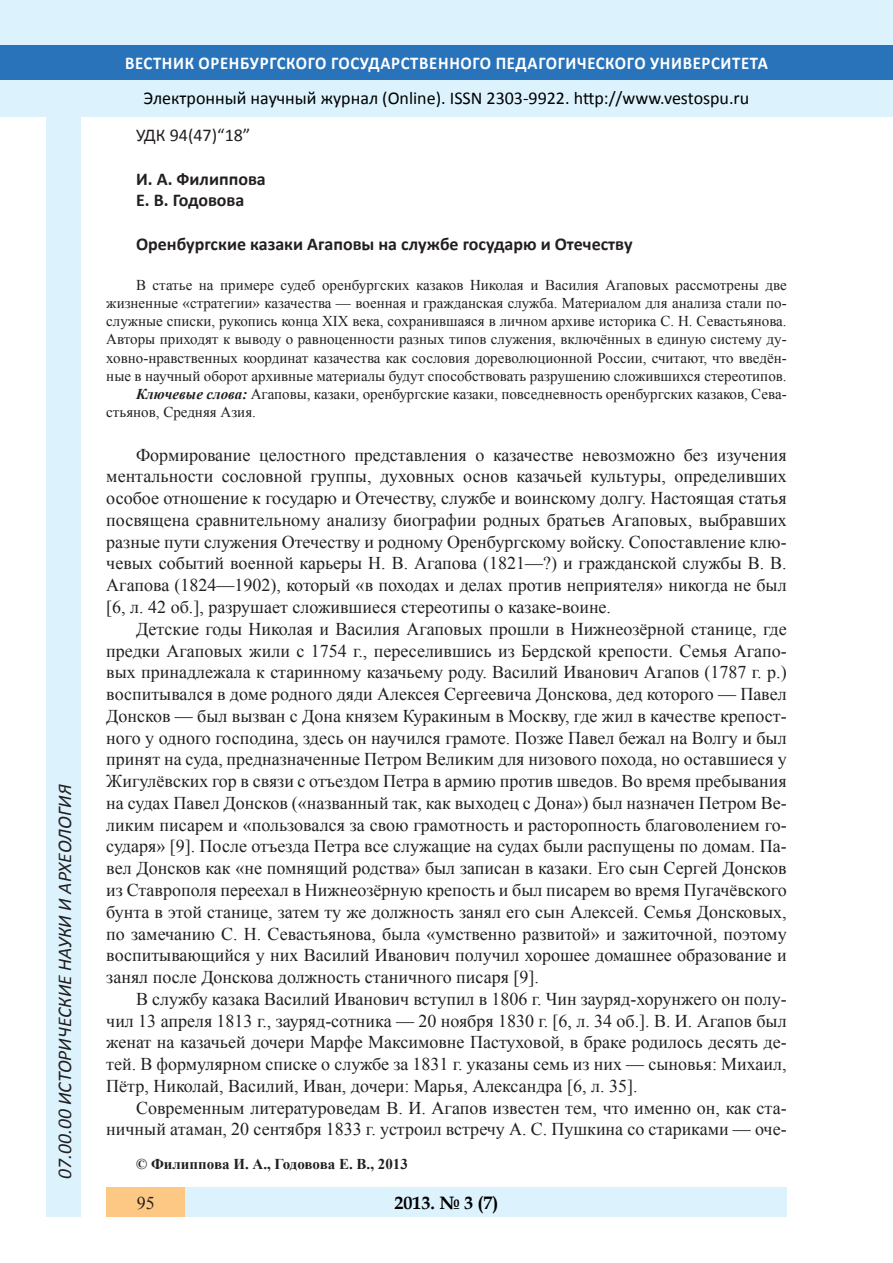
<style>
.page{position:relative;width:893px;height:1263px;background:#fff}
.page>*{position:absolute;margin:0;border:0;box-sizing:border-box;transform-origin:0 0}
.t1{font:italic 19.5px "Calibri";color:#231f20}
.Стиль2{font:18px/21.8px "Times New Roman";color:#231f20;text-align:justify}
.Заголовок_2{font:700 18px "Calibri";color:#231f20}
.t2{font:18px "Calibri";color:#000}
.t3{font:700 18px "Calibri";letter-spacing:.04em;color:#fff;scale:.93 1}
.Заголовок_2-2{font:18px "Calibri";color:#231f20}
.t4{font:700 18px "Book Antiqua";color:#000}
.литература{font:15px/18.1px "Times New Roman";color:#231f20;text-align:justify}
.Стиль2-2{font:700 15px "Times New Roman";color:#231f20}
.s1{font-weight:700;font-style:italic}
</style>
<div class="page">
<div style="left:0;top:0;width:893px;height:116px;background:#dcf2fc"></div>
<div style="left:0;top:45px;width:893px;height:34px;background:#2873ba"></div>
<div style="left:47px;top:116px;width:34px;height:1101px;background:#dcf2fc"></div>
<div style="left:106px;top:1188px;width:681px;height:29px;background:#dcf2fc"></div>
<div style="left:106px;top:1188px;width:79px;height:29px;background:#fdc784"></div>
<p class="t1" style="left:51px;top:1179px;width:395px;rotate:-90deg">07.00.00 ИСТОРИЧЕСКИЕ НАУКИ И АРХЕОЛОГИЯ</p>
<p class="t3" style="left:125px;top:51px;width:693px">ВЕСТНИК ОРЕНБУРГСКОГО ГОСУДАРСТВЕННОГО ПЕДАГОГИЧЕСКОГО УНИВЕРСИТЕТА</p>
<p class="t2" style="left:144px;top:86px;width:607px">Электронный научный журнал (Online). ISSN 2303-9922. http://www.vestospu.ru</p>
<p class="Заголовок_2-2" style="left:136px;top:124px;width:116px">УДК 94(47)“18”</p>
<p class="Заголовок_2" style="left:136px;top:167px;width:131px">И. А. Филиппова</p>
<p class="Заголовок_2" style="left:136px;top:189px;width:110px">Е. В. Годовова</p>
<p class="Заголовок_2" style="left:136px;top:232px;width:498px">Оренбургские казаки Агаповы на службе государю и Отечеству</p>
<p class="литература" style="left:106px;top:275px;width:682px;text-indent:30px">В статье на примере судеб оренбургских казаков Николая и Василия Агаповых рассмотрены две жизненные «стратегии» казачества — военная и гражданская служба. Материалом для анализа стали по&shy;служные списки, рукопись конца XIX века, сохранившаяся в личном архиве историка С. Н. Севастьянова.<br>Авторы приходят к выводу о равноценности разных типов служения, включённых в единую систему ду&shy;ховно-нравственных координат казачества как сословия дореволюционной России, считают, что введён&shy;ные в научный оборот архивные материалы будут способствовать разрушению сложившихся стереотипов.</p>
<p class="литература" style="left:106px;top:384px;width:682px;text-indent:30px"><span class="s1">Ключевые слова:</span> Агаповы, казаки, оренбургские казаки, повседневность оренбургских казаков, Сева&shy;стьянов, Средняя Азия.</p>
<p class="Стиль2" style="left:106px;top:443px;width:682px;text-indent:30px">Формирование целостного представления о казачестве невозможно без изучения ментальности сословной группы, духовных основ казачьей культуры, определивших особое отношение к государю и Отечеству, службе и воинскому долгу. Настоящая статья посвящена сравнительному анализу биографии родных братьев Агаповых, выбравших разные пути служения Отечеству и родному Оренбургскому войску. Сопоставление клю&shy;чевых событий военной карьеры Н. В. Агапова (1821—?) и гражданской службы В. В.<br>Агапова (1824—1902), который «в походах и делах против неприятеля» никогда не был [6, л. 42 об.], разрушает сложившиеся стереотипы о казаке-воине.</p>
<p class="Стиль2" style="left:106px;top:617px;width:682px;text-indent:30px">Детские годы Николая и Василия Агаповых прошли в Нижнеозёрной станице, где предки Агаповых жили с 1754 г., переселившись из Бердской крепости. Семья Агапо&shy;вых принадлежала к старинному казачьему роду. Василий Иванович Агапов (1787 г. р.) воспитывался в доме родного дяди Алексея Сергеевича Донскова, дед которого — Павел Донсков — был вызван с Дона князем Куракиным в Москву, где жил в качестве крепост&shy;ного у одного господина, здесь он научился грамоте. Позже Павел бежал на Волгу и был принят на суда, предназначенные Петром Великим для низового похода, но оставшиеся у Жигулёвских гор в связи с отъездом Петра в армию против шведов. Во время пребывания на судах Павел Донсков («названный так, как выходец с Дона») был назначен Петром Ве&shy;ликим писарем и «пользовался за свою грамотность и расторопность благоволением го&shy;сударя» [9]. После отъезда Петра все служащие на судах были распущены по домам. Па&shy;вел Донсков как «не помнящий родства» был записан в казаки. Его сын Сергей Донсков из Ставрополя переехал в Нижнеозёрную крепость и был писарем во время Пугачёвского бунта в этой станице, затем ту же должность занял его сын Алексей. Семья Донсковых, по замечанию С. Н. Севастьянова, была «умственно развитой» и зажиточной, поэтому воспитывающийся у них Василий Иванович получил хорошее домашнее образование и занял после Донскова должность станичного писаря [9].</p>
<p class="Стиль2" style="left:106px;top:988px;width:682px;text-indent:30px">В службу казака Василий Иванович вступил в 1806 г. Чин зауряд-хорунжего он полу&shy;чил 13 апреля 1813 г., зауряд-сотника — 20 ноября 1830 г. [6, л. 34 об.]. В. И. Агапов был женат на казачьей дочери Марфе Максимовне Пастуховой, в браке родилось десять де&shy;тей. В формулярном списке о службе за 1831 г. указаны семь из них — сыновья: Михаил, Пётр, Николай, Василий, Иван, дочери: Марья, Александра [6, л. 35].</p>
<p class="Стиль2" style="left:106px;top:1096px;width:682px;text-align:right">Современным литературоведам В. И. Агапов известен тем, что именно он, как ста&shy;ничный атаман, 20 сентября 1833 г. устроил встречу А. С. Пушкина со стариками — оче-</p>
<p class="Стиль2-2" style="left:136px;top:1154px;width:273px">© Филиппова И. А., Годовова Е. В., 2013</p>
<p class="Стиль2" style="left:137px;top:1191px;width:19px">95</p>
<p class="t4" style="left:394px;top:1190px;width:106px">2013. № 3 (7)</p>
</div>
